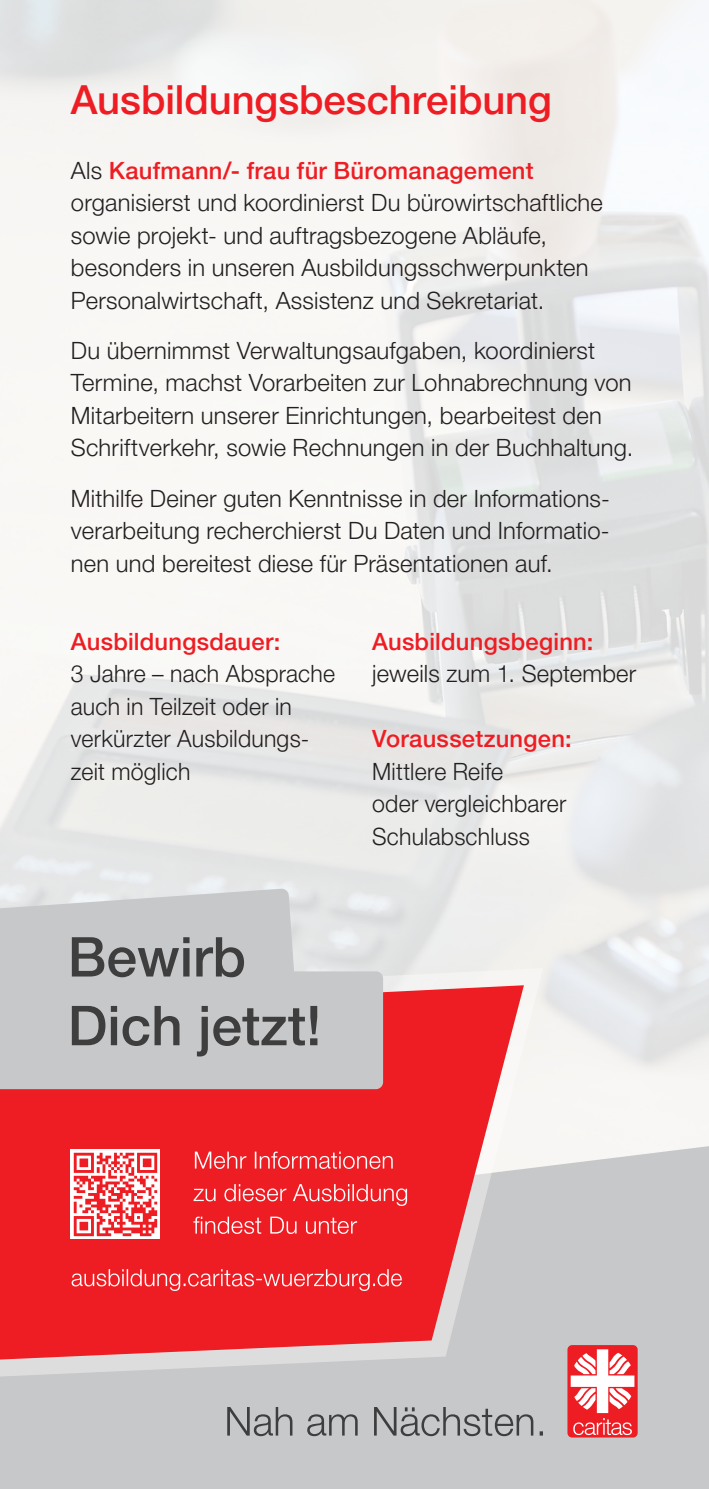
<style>
.page{position:relative;width:709px;height:1489px;background:#fff}
.page>*{position:absolute;margin:0;border:0;box-sizing:border-box;transform-origin:0 0}
.t1{font:500 40px "Helvetica Neue LT Pro";color:#ee1d23}
.t2{font:300 23.75px/32.5px "Helvetica Neue LT Pro";letter-spacing:.01em;color:#231f20}
.t3{font:500 23.75px "Helvetica Neue LT Pro";letter-spacing:.01em;color:#ee1d23}
.s1{font-weight:500;color:#ee1d23}
</style>
<div class="page">
<div style="left:0;top:1146px;width:709px;height:342px;background:#c7c8ca"></div>
<svg style="left:0;top:968px;width:543px;height:409px;fill:#c7c8ca"></svg>
<svg style="left:0;top:983px;width:525px;height:378px;background:#ea4045"></svg>
<svg style="left:72px;top:1268px;width:330px;height:22px;background:#f0454a"></svg>
<svg style="left:193px;top:1216px;width:164px;height:17px;background:#f14b50"></svg>
<svg style="left:193px;top:1183px;width:214px;height:22px;background:#f04549"></svg>
<svg style="left:195px;top:1151px;width:198px;height:17px;background:#f14f53"></svg>
<svg style="left:71px;top:1149px;width:89px;height:89px"></svg>
<svg style="left:74px;top:1152px;width:83px;height:84px"></svg>
<svg style="left:567px;top:1344px;width:70px;height:93px"></svg>
<svg style="left:570px;top:1349px;width:64px;height:85px"></svg>
<div style="left:0;top:971px;width:383px;height:118px;background:#c7c8ca"></div>
<svg style="left:227px;top:1406px;width:316px;height:29px;background:#a7a8aa"></svg>
<svg style="left:0;top:888px;width:317px;height:168px;background:#b9b9bb"></svg>
<h1 class="t1" style="left:71px;top:75px;width:482px">Ausbildungsbeschreibung</h1>
<p class="t2" style="left:71px;top:153px;width:533px">Als <span class="s1">Kaufmann/- frau für Büromanagement </span>organisierst und koordinierst Du bürowirtschaftliche sowie projekt- und auftragsbezogene Abläufe, besonders in unseren Ausbildungsschwerpunkten Personalwirtschaft, Assistenz und Sekretariat.</p>
<p class="t2" style="left:71px;top:334px;width:564px">Du übernimmst Verwaltungsaufgaben, koordinierst Termine, machst Vorarbeiten zur Lohnabrechnung von Mitarbeitern unserer Einrichtungen, bearbeitest den Schriftverkehr, sowie Rechnungen in der Buchhaltung.</p>
<p class="t2" style="left:71px;top:481px;width:540px;text-align:justify">Mithilfe Deiner guten Kenntnisse in der Informations&shy;verarbeitung recherchierst Du Daten und Informatio&shy;nen und bereitest diese für Präsentationen auf.</p>
<p class="t3" style="left:71px;top:627px;width:211px">Ausbildungsdauer:</p>
<p class="t2" style="left:71px;top:657px;width:266px">3 Jahre – nach Absprache auch in Teilzeit oder in verkürzter Ausbildungs&shy;zeit möglich</p>
<p class="t3" style="left:372px;top:627px;width:223px">Ausbildungsbeginn:</p>
<p class="t2" style="left:372px;top:657px;width:266px">jeweils zum 1. September</p>
<p class="t3" style="left:372px;top:724px;width:201px">Voraussetzungen:</p>
<p class="t2" style="left:372px;top:754px;width:196px">Mittlere Reife<br>oder vergleichbarer<br>Schulabschluss</p>
</div>
